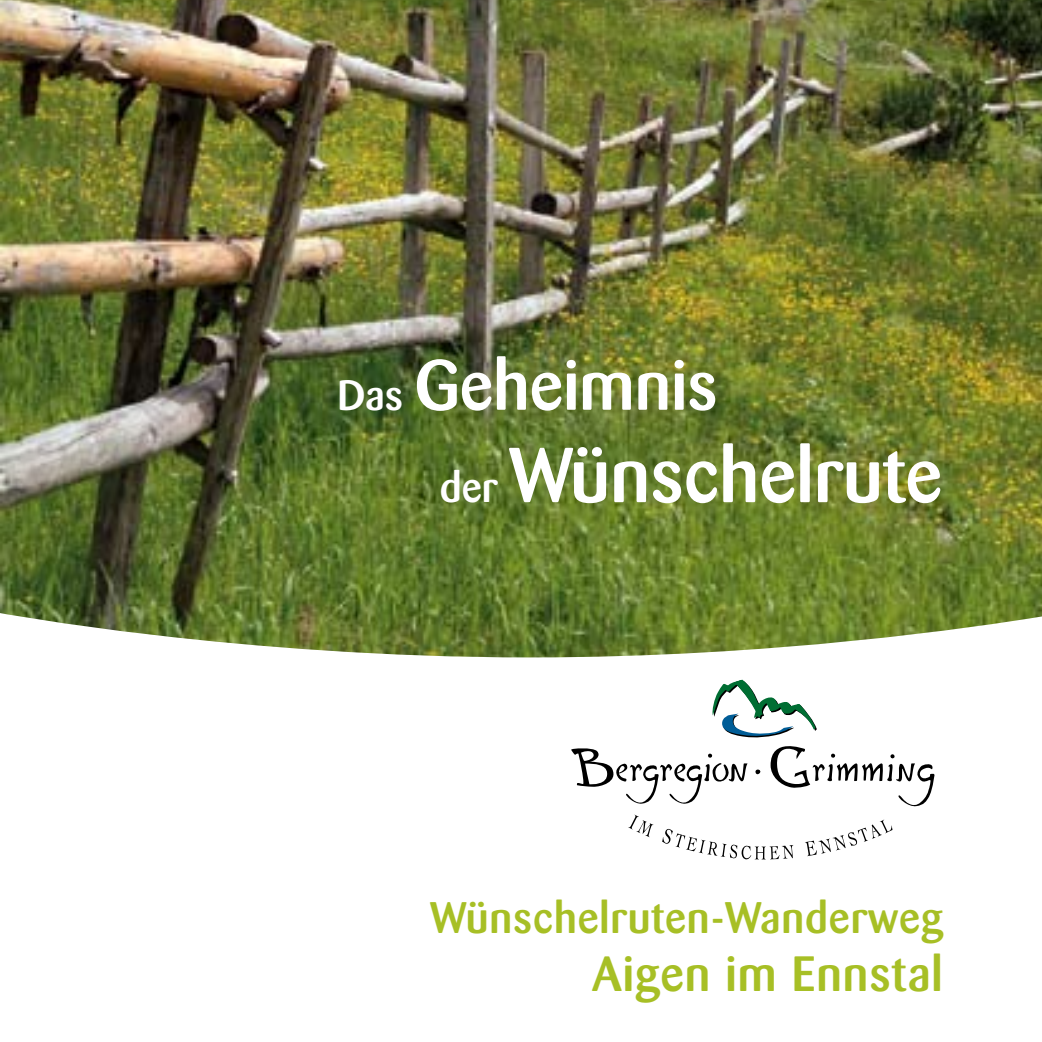
<style>
.page{position:relative;width:1042px;height:1042px;background:#fff}
.page>*{position:absolute;margin:0;border:0;box-sizing:border-box;transform-origin:0 0}
.t1{font:500 77px "Barmeno";color:#fff}
.t2{font:500 70px "Barmeno";color:#fff}
.t3{font:500 49px "Barmeno";letter-spacing:.02em;color:#a7bf25}
.t4{font:500 43.75px "Barmeno";letter-spacing:.02em;color:#a7bf25}
.s1{font-size:42px}
</style>
<div class="page">
<img style="left:0;top:0;width:1042px;height:657px">
<svg style="left:571px;top:680px;width:364px;height:127px"></svg>
<svg style="left:628px;top:814px;width:25px;height:23px"></svg>
<svg style="left:662px;top:828px;width:131px;height:31px"></svg>
<svg style="left:805px;top:819px;width:87px;height:37px"></svg>
<h2 class="t2" style="left:337px;top:344px;width:382px"><span class="s1">Das</span> Geheimnis</h2>
<h1 class="t1" style="left:440px;top:430px;width:504px"><span class="s1">der</span> Wünschelrute</h1>
<p class="t4" style="left:430px;top:891px;width:514px">Wünschelruten-Wanderweg</p>
<p class="t3" style="left:592px;top:945px;width:352px">Aigen im Ennstal</p>
</div>
